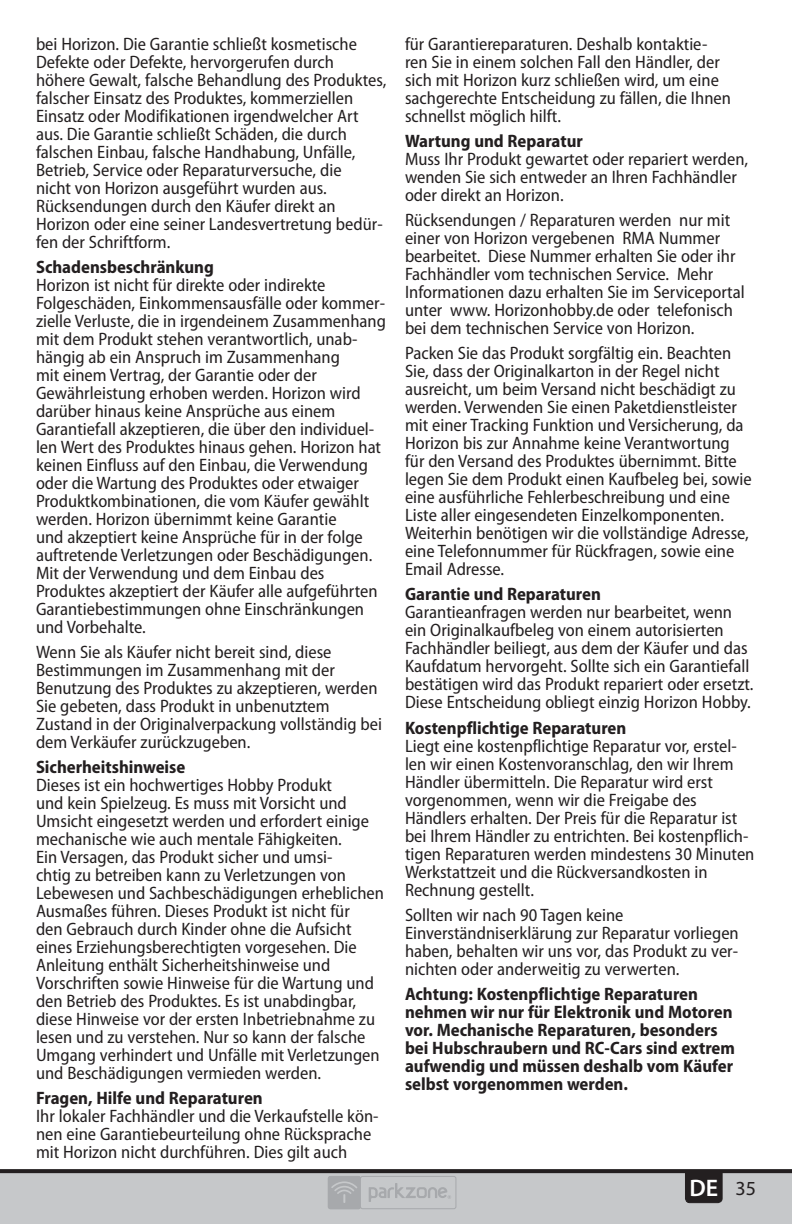
<style>
.page{position:relative;width:792px;height:1224px;background:#fff}
.page>*{position:absolute;margin:0;border:0;box-sizing:border-box;transform-origin:0 0}
.t1{font:600 24px "Myriad Pro";color:#fff}
.t2{font:semi-condensed 18px/18px "Myriad Pro";color:#231f20}
.t3{font:700 semi-condensed 18px/18px "Myriad Pro";color:#231f20}
.s1{font-weight:400;font-size:20px;color:#231f20}
</style>
<div class="page">
<div style="left:0;top:1173px;width:792px;height:51px;background:#c6c8ca"></div>
<svg style="left:328px;top:1176px;width:129px;height:33px;background:#b9bbbe"></svg>
<svg style="left:684px;top:1173px;width:39px;height:31px"></svg>
<svg style="left:0;top:1169px;width:792px;height:4px;background:#282526"></svg>
<p class="t2" style="left:36px;top:36px;width:352px">bei Horizon. Die Garantie schließt kosmetische Defekte oder Defekte, hervorgerufen durch höhere Gewalt, falsche Behandlung des Produktes, falscher Einsatz des Produktes, kommerziellen Einsatz oder Modifikationen irgendwelcher Art aus. Die Garantie schließt Schäden, die durch falschen Einbau, falsche Handhabung, Unfälle, Betrieb, Service oder Reparaturversuche, die<br>nicht von Horizon ausgeführt wurden aus.<br>Rücksendungen durch den Käufer direkt an Horizon oder eine seiner Landesvertretung bedür&shy;fen der Schriftform.</p>
<p class="t3" style="left:36px;top:259px;width:179px">Schadensbeschränkung</p>
<p class="t2" style="left:36px;top:278px;width:352px">Horizon ist nicht für direkte oder indirekte Folgeschäden, Einkommensausfälle oder kommer&shy;zielle Verluste, die in irgendeinem Zusammenhang mit dem Produkt stehen verantwortlich, unab&shy;hängig ab ein Anspruch im Zusammenhang<br>mit einem Vertrag, der Garantie oder der Gewährleistung erhoben werden. Horizon wird darüber hinaus keine Ansprüche aus einem Garantiefall akzeptieren, die über den individuel&shy;len Wert des Produktes hinaus gehen. Horizon hat keinen Einfluss auf den Einbau, die Verwendung oder die Wartung des Produktes oder etwaiger Produktkombinationen, die vom Käufer gewählt werden. Horizon übernimmt keine Garantie<br>und akzeptiert keine Ansprüche für in der folge auftretende Verletzungen oder Beschädigungen.<br>Mit der Verwendung und dem Einbau des Produktes akzeptiert der Käufer alle aufgeführten Garantiebestimmungen ohne Einschränkungen und Vorbehalte.</p>
<p class="t2" style="left:36px;top:645px;width:348px">Wenn Sie als Käufer nicht bereit sind, diese Bestimmungen im Zusammenhang mit der Benutzung des Produktes zu akzeptieren, werden Sie gebeten, dass Produkt in unbenutztem Zustand in der Originalverpackung vollständig bei dem Verkäufer zurückzugeben.</p>
<p class="t3" style="left:36px;top:760px;width:151px">Sicherheitshinweise</p>
<p class="t2" style="left:36px;top:778px;width:350px">Dieses ist ein hochwertiges Hobby Produkt<br>und kein Spielzeug. Es muss mit Vorsicht und Umsicht eingesetzt werden und erfordert einige mechanische wie auch mentale Fähigkeiten.<br>Ein Versagen, das Produkt sicher und umsi-<br>chtig zu betreiben kann zu Verletzungen von Lebewesen und Sachbeschädigungen erheblichen Ausmaßes führen. Dieses Produkt ist nicht für<br>den Gebrauch durch Kinder ohne die Aufsicht eines Erziehungsberechtigten vorgesehen. Die Anleitung enthält Sicherheitshinweise und Vorschriften sowie Hinweise für die Wartung und den Betrieb des Produktes. Es ist unabdingbar, diese Hinweise vor der ersten Inbetriebnahme zu lesen und zu verstehen. Nur so kann der falsche Umgang verhindert und Unfälle mit Verletzungen und Beschädigungen vermieden werden.</p>
<p class="t3" style="left:36px;top:1091px;width:228px">Fragen, Hilfe und Reparaturen</p>
<p class="t2" style="left:36px;top:1109px;width:344px">Ihr lokaler Fachhändler und die Verkaufstelle kön&shy;nen eine Garantiebeurteilung ohne Rücksprache mit Horizon nicht durchführen. Dies gilt auch</p>
<p class="t2" style="left:405px;top:36px;width:327px">für Garantiereparaturen. Deshalb kontaktie&shy;ren Sie in einem solchen Fall den Händler, der sich mit Horizon kurz schließen wird, um eine sachgerechte Entscheidung zu fällen, die Ihnen schnellst möglich hilft.</p>
<p class="t3" style="left:405px;top:133px;width:179px">Wartung und Reparatur</p>
<p class="t2" style="left:405px;top:152px;width:345px">Muss Ihr Produkt gewartet oder repariert werden, wenden Sie sich entweder an Ihren Fachhändler oder direkt an Horizon.</p>
<p class="t2" style="left:405px;top:213px;width:341px">Rücksendungen / Reparaturen werden nur mit einer von Horizon vergebenen RMA Nummer bearbeitet. Diese Nummer erhalten Sie oder ihr Fachhändler vom technischen Service. Mehr Informationen dazu erhalten Sie im Serviceportal unter www. Horizonhobby.de oder telefonisch bei dem technischen Service von Horizon.</p>
<p class="t2" style="left:405px;top:346px;width:348px">Packen Sie das Produkt sorgfältig ein. Beachten Sie, dass der Originalkarton in der Regel nicht ausreicht, um beim Versand nicht beschädigt zu werden. Verwenden Sie einen Paketdienstleister mit einer Tracking Funktion und Versicherung, da Horizon bis zur Annahme keine Verantwortung für den Versand des Produktes übernimmt. Bitte legen Sie dem Produkt einen Kaufbeleg bei, sowie eine ausführliche Fehlerbeschreibung und eine Liste aller eingesendeten Einzelkomponenten.<br>Weiterhin benötigen wir die vollständige Adresse, eine Telefonnummer für Rückfragen, sowie eine Email Adresse.</p>
<p class="t3" style="left:405px;top:587px;width:197px">Garantie und Reparaturen</p>
<p class="t2" style="left:405px;top:605px;width:350px">Garantieanfragen werden nur bearbeitet, wenn ein Originalkaufbeleg von einem autorisierten Fachhändler beiliegt, aus dem der Käufer und das Kaufdatum hervorgeht. Sollte sich ein Garantiefall bestätigen wird das Produkt repariert oder ersetzt.<br>Diese Entscheidung obliegt einzig Horizon Hobby.</p>
<p class="t3" style="left:405px;top:720px;width:223px">Kostenpflichtige Reparaturen</p>
<p class="t2" style="left:405px;top:738px;width:351px">Liegt eine kostenpflichtige Reparatur vor, erstel&shy;len wir einen Kostenvoranschlag, den wir Ihrem Händler übermitteln. Die Reparatur wird erst vorgenommen, wenn wir die Freigabe des Händlers erhalten. Der Preis für die Reparatur ist bei Ihrem Händler zu entrichten. Bei kostenpflich&shy;tigen Reparaturen werden mindestens 30 Minuten Werkstattzeit und die Rückversandkosten in Rechnung gestellt.</p>
<p class="t2" style="left:405px;top:908px;width:335px">Sollten wir nach 90 Tagen keine Einverständniserklärung zur Reparatur vorliegen haben, behalten wir uns vor, das Produkt zu ver&shy;nichten oder anderweitig zu verwerten.</p>
<p class="t3" style="left:405px;top:987px;width:332px">Achtung: Kostenpflichtige Reparaturen nehmen wir nur für Elektronik und Motoren vor. Mechanische Reparaturen, besonders bei Hubschraubern und RC-Cars sind extrem aufwendig und müssen deshalb vom Käufer selbst vorgenommen werden.</p>
<h1 class="t1" style="left:689px;top:1179px;width:68px">DE <span class="s1">35</span></h1>
</div>
